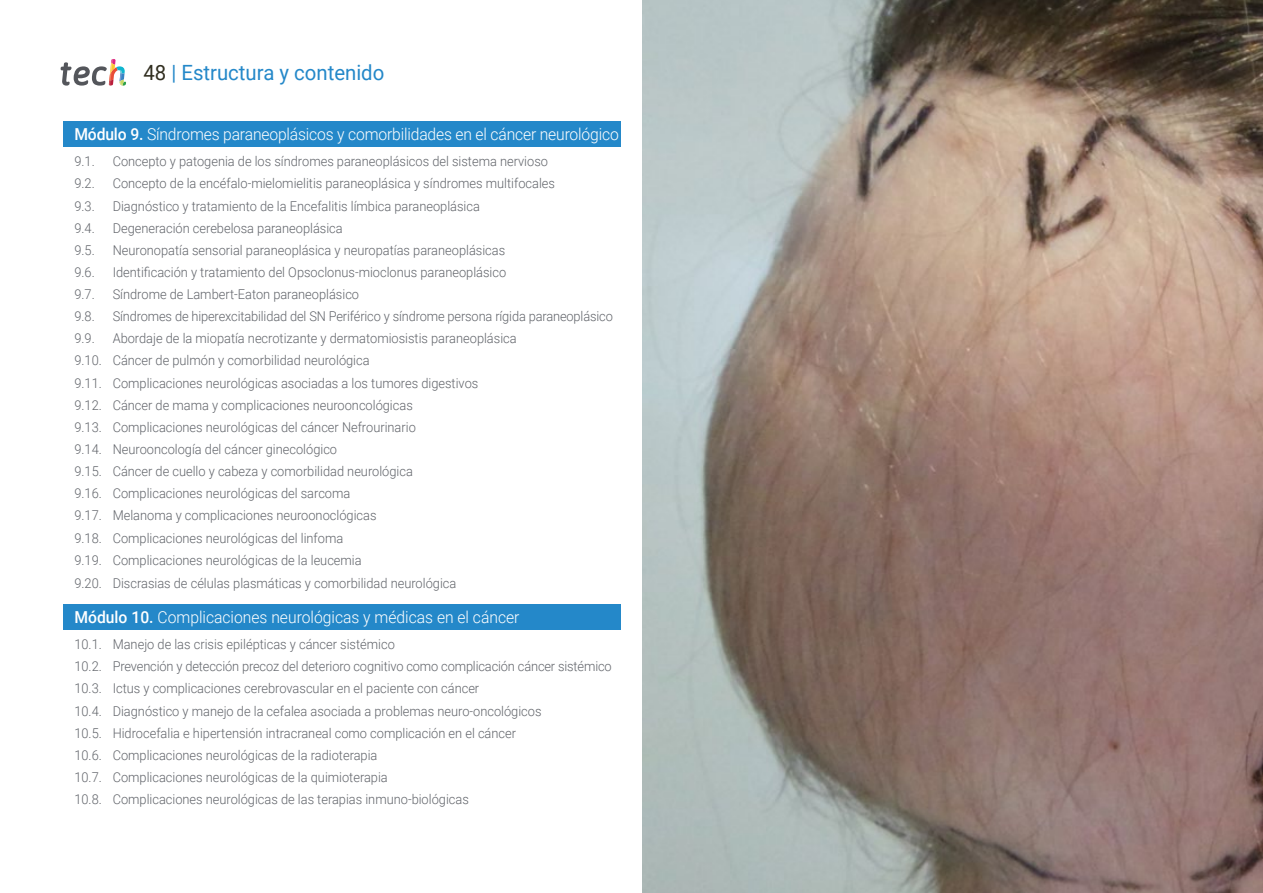
<style>
.page{position:relative;width:1263px;height:893px;background:#fff}
.page>*{position:absolute;margin:0;border:0;box-sizing:border-box;transform-origin:0 0}
.t1{font:21px "Roboto";color:#2488c9}
.t2{font:300 16.5px "Roboto";letter-spacing:-.01em;color:#fff;scale:.95 1}
.t3{font:300 13.5px/22.2px "Roboto";color:#61646a;scale:.95 1}
.s1{color:#312e20}
.s2{font-weight:500}
</style>
<div class="page">
<svg style="left:61px;top:59px;width:65px;height:27px"></svg>
<div style="left:63px;top:121px;width:558px;height:25px;background:#2488c9"></div>
<div style="left:63px;top:604px;width:558px;height:25px;background:#2488c9"></div>
<img style="left:642px;top:0;width:621px;height:893px">
<h1 class="t1" style="left:144px;top:57px;width:242px"><span class="s1">48</span> | Estructura y contenido</h1>
<p class="t2" style="left:74px;top:123px;width:574px"><span class="s2">Módulo 9.</span> Síndromes paraneoplásicos y comorbilidades en el cáncer neurológico</p>
<p class="t3" style="left:74px;top:150px;width:23px">9.1.</p>
<p class="t3" style="left:113px;top:150px;width:460px">Concepto y patogenia de los síndromes paraneoplásicos del sistema nervioso</p>
<p class="t3" style="left:74px;top:172px;width:23px">9.2.</p>
<p class="t3" style="left:113px;top:172px;width:467px">Concepto de la encéfalo-mielomielitis paraneoplásica y síndromes multifocales</p>
<p class="t3" style="left:74px;top:194px;width:23px">9.3.</p>
<p class="t3" style="left:113px;top:194px;width:388px">Diagnóstico y tratamiento de la Encefalitis límbica paraneoplásica</p>
<p class="t3" style="left:74px;top:216px;width:23px">9.4.</p>
<p class="t3" style="left:113px;top:216px;width:244px">Degeneración cerebelosa paraneoplásica</p>
<p class="t3" style="left:74px;top:238px;width:23px">9.5.</p>
<p class="t3" style="left:113px;top:238px;width:415px">Neuronopatía sensorial paraneoplásica y neuropatías paraneoplásicas</p>
<p class="t3" style="left:74px;top:261px;width:23px">9.6.</p>
<p class="t3" style="left:113px;top:261px;width:416px">Identificación y tratamiento del Opsoclonus-mioclonus paraneoplásico</p>
<p class="t3" style="left:74px;top:283px;width:23px">9.7.</p>
<p class="t3" style="left:113px;top:283px;width:261px">Síndrome de Lambert-Eaton paraneoplásico</p>
<p class="t3" style="left:74px;top:305px;width:23px">9.8.</p>
<p class="t3" style="left:113px;top:305px;width:528px">Síndromes de hiperexcitabilidad del SN Periférico y síndrome persona rígida paraneoplásico</p>
<p class="t3" style="left:74px;top:327px;width:23px">9.9.</p>
<p class="t3" style="left:74px;top:327px;width:467px;text-indent:38px">Abordaje de la miopatía necrotizante y dermatomiosistis paraneoplásica 9.10. Cáncer de pulmón y comorbilidad neurológica<br>9.11. Complicaciones neurológicas asociadas a los tumores digestivos<br>9.12. Cáncer de mama y complicaciones neurooncológicas<br>9.13. Complicaciones neurológicas del cáncer Nefrourinario<br>9.14. Neurooncología del cáncer ginecológico<br>9.15. Cáncer de cuello y cabeza y comorbilidad neurológica<br>9.16. Complicaciones neurológicas del sarcoma<br>9.17. Melanoma y complicaciones neuroonoclógicas<br>9.18. Complicaciones neurológicas del linfoma<br>9.19. Complicaciones neurológicas de la leucemia<br>9.20. Discrasias de células plasmáticas y comorbilidad neurológica</p>
<p class="t2" style="left:74px;top:605px;width:470px"><span class="s2">Módulo 10.</span> Complicaciones neurológicas y médicas en el cáncer</p>
<p class="t3" style="left:74px;top:633px;width:567px">10.1. Manejo de las crisis epilépticas y cáncer sistémico<br>10.2. Prevención y detección precoz del deterioro cognitivo como complicación cáncer sistémico 10.3. Ictus y complicaciones cerebrovascular en el paciente con cáncer<br>10.4. Diagnóstico y manejo de la cefalea asociada a problemas neuro-oncológicos<br>10.5. Hidrocefalia e hipertensión intracraneal como complicación en el cáncer<br>10.6. Complicaciones neurológicas de la radioterapia<br>10.7. Complicaciones neurológicas de la quimioterapia<br>10.8. Complicaciones neurológicas de las terapias inmuno-biológicas</p>
</div>
